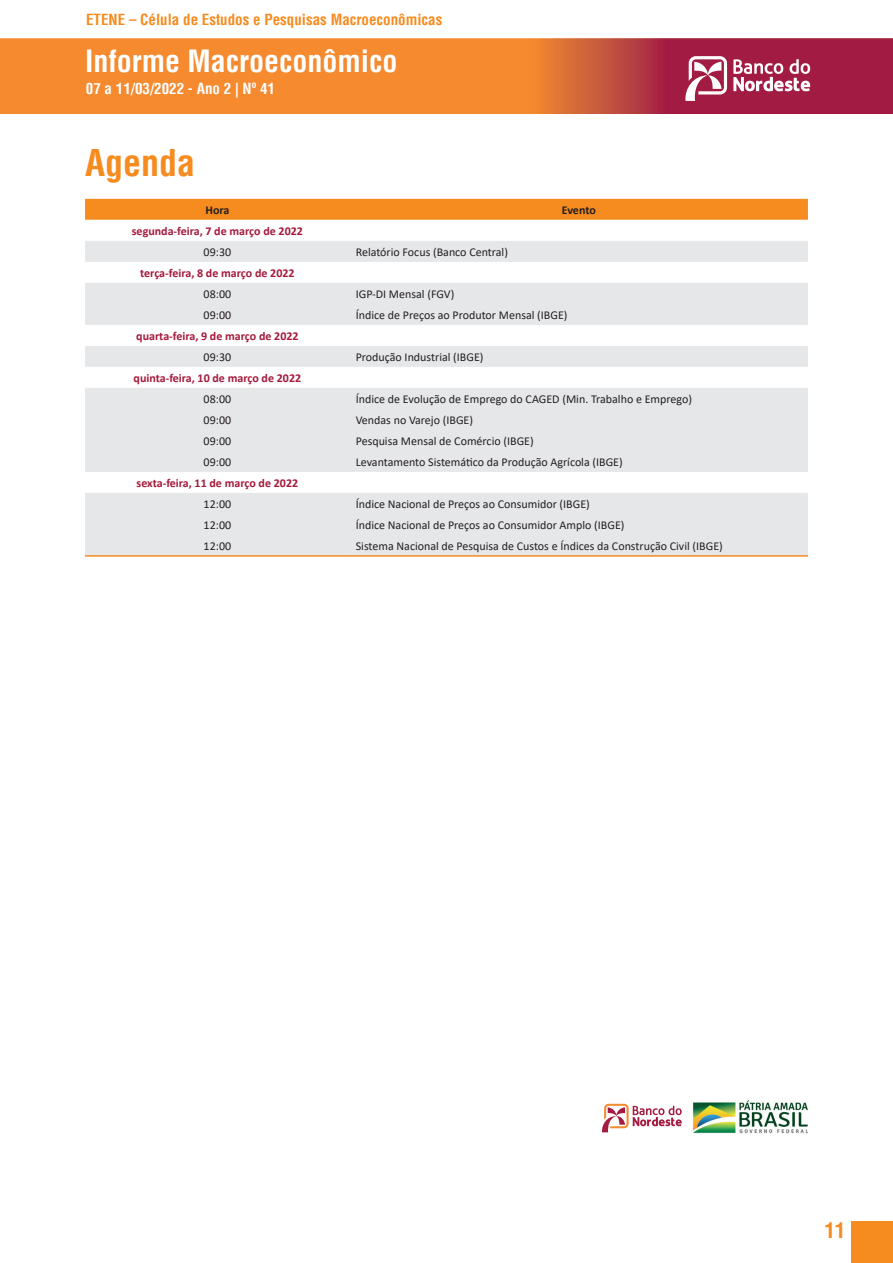
<style>
.page{position:relative;width:893px;height:1263px;background:#fff}
.page>*{position:absolute;margin:0;border:0;box-sizing:border-box;transform-origin:0 0}
.IMS_Tit_01{font:700 condensed 36px "Helvetica";color:#f68b1f}
.t1{font:700 condensed 30px "Helvetica";color:#fff}
.t2{font:700 condensed 21px "Helvetica";color:#f68b1f}
.t3{font:700 condensed 15px "Helvetica";color:#f68b1f}
.t4{font:700 condensed 15px "Helvetica";color:#fff}
.IMS_Corpo{font:12px "Calibri";color:#231f20}
.IMS_Corpo-2{font:700 12px "Calibri";color:#a5193b}
.IMS_Corpo-3{font:700 12px "Calibri";letter-spacing:-.01em;color:#231f20}
</style>
<div class="page">
<img style="left:0;top:38px;width:893px;height:76px">
<svg style="left:684px;top:56px;width:43px;height:45px"></svg>
<svg style="left:733px;top:59px;width:77px;height:32px"></svg>
<div style="left:851px;top:1221px;width:42px;height:42px;background:#f68b1f"></div>
<div style="left:85px;top:199px;width:723px;height:21px;background:#f68b1f"></div>
<svg style="left:85px;top:241px;width:723px;height:314px;fill:#e6e7e9"></svg>
<hr style="left:85px;top:555px;width:265px;height:2px;background:#f68b1f">
<hr style="left:350px;top:555px;width:458px;height:2px;background:#f68b1f">
<img style="left:692px;top:1100px;width:116px;height:34px">
<svg style="left:602px;top:1104px;width:80px;height:28px"></svg>
<p class="t3" style="left:86px;top:10px;width:358px">ETENE – Célula de Estudos e Pesquisas Macroeconômicas</p>
<h2 class="t1" style="left:85px;top:43px;width:314px">Informe Macroeconômico</h2>
<p class="t4" style="left:86px;top:79px;width:191px">07 a 11/03/2022 - Ano 2 | Nº 41</p>
<p class="IMS_Tit_01" style="left:85px;top:140px;width:112px">Agenda</p>
<p class="IMS_Corpo-3" style="left:205px;top:201px;width:25px">Hora</p>
<p class="IMS_Corpo-3" style="left:562px;top:201px;width:35px">Evento</p>
<p class="IMS_Corpo-2" style="left:132px;top:222px;width:173px">segunda-feira, 7 de março de 2022</p>
<p class="IMS_Corpo" style="left:204px;top:244px;width:29px">09:30</p>
<p class="IMS_Corpo" style="left:356px;top:244px;width:154px">Relatório Focus (Banco Central)</p>
<p class="IMS_Corpo-2" style="left:140px;top:264px;width:156px">terça-feira, 8 de março de 2022</p>
<p class="IMS_Corpo" style="left:204px;top:286px;width:29px">08:00</p>
<p class="IMS_Corpo" style="left:356px;top:286px;width:100px">IGP-DI Mensal (FGV)</p>
<p class="IMS_Corpo" style="left:204px;top:307px;width:29px">09:00</p>
<p class="IMS_Corpo" style="left:356px;top:307px;width:213px">Índice de Preços ao Produtor Mensal (IBGE)</p>
<p class="IMS_Corpo-2" style="left:136px;top:327px;width:164px">quarta-feira, 9 de março de 2022</p>
<p class="IMS_Corpo" style="left:204px;top:349px;width:29px">09:30</p>
<p class="IMS_Corpo" style="left:356px;top:349px;width:129px">Produção Industrial (IBGE)</p>
<p class="IMS_Corpo-2" style="left:134px;top:369px;width:169px">quinta-feira, 10 de março de 2022</p>
<p class="IMS_Corpo" style="left:204px;top:391px;width:29px">08:00</p>
<p class="IMS_Corpo" style="left:356px;top:391px;width:338px">Índice de Evolução de Emprego do CAGED (Min. Trabalho e Emprego)</p>
<p class="IMS_Corpo" style="left:204px;top:412px;width:29px">09:00</p>
<p class="IMS_Corpo" style="left:356px;top:412px;width:119px">Vendas no Varejo (IBGE)</p>
<p class="IMS_Corpo" style="left:204px;top:433px;width:29px">09:00</p>
<p class="IMS_Corpo" style="left:356px;top:433px;width:179px">Pesquisa Mensal de Comércio (IBGE)</p>
<p class="IMS_Corpo" style="left:204px;top:454px;width:29px">09:00</p>
<p class="IMS_Corpo" style="left:356px;top:454px;width:269px">Levantamento Sistemático da Produção Agrícola (IBGE)</p>
<p class="IMS_Corpo-2" style="left:137px;top:474px;width:163px">sexta-feira, 11 de março de 2022</p>
<p class="IMS_Corpo" style="left:204px;top:496px;width:29px">12:00</p>
<p class="IMS_Corpo" style="left:356px;top:496px;width:236px">Índice Nacional de Preços ao Consumidor (IBGE)</p>
<p class="IMS_Corpo" style="left:204px;top:517px;width:29px">12:00</p>
<p class="IMS_Corpo" style="left:356px;top:517px;width:270px">Índice Nacional de Preços ao Consumidor Amplo (IBGE)</p>
<p class="IMS_Corpo" style="left:204px;top:538px;width:29px">12:00</p>
<p class="IMS_Corpo" style="left:356px;top:538px;width:369px">Sistema Nacional de Pesquisa de Custos e Índices da Construção Civil (IBGE)</p>
<h3 class="t2" style="left:824px;top:1217px;width:22px">11</h3>
</div>
